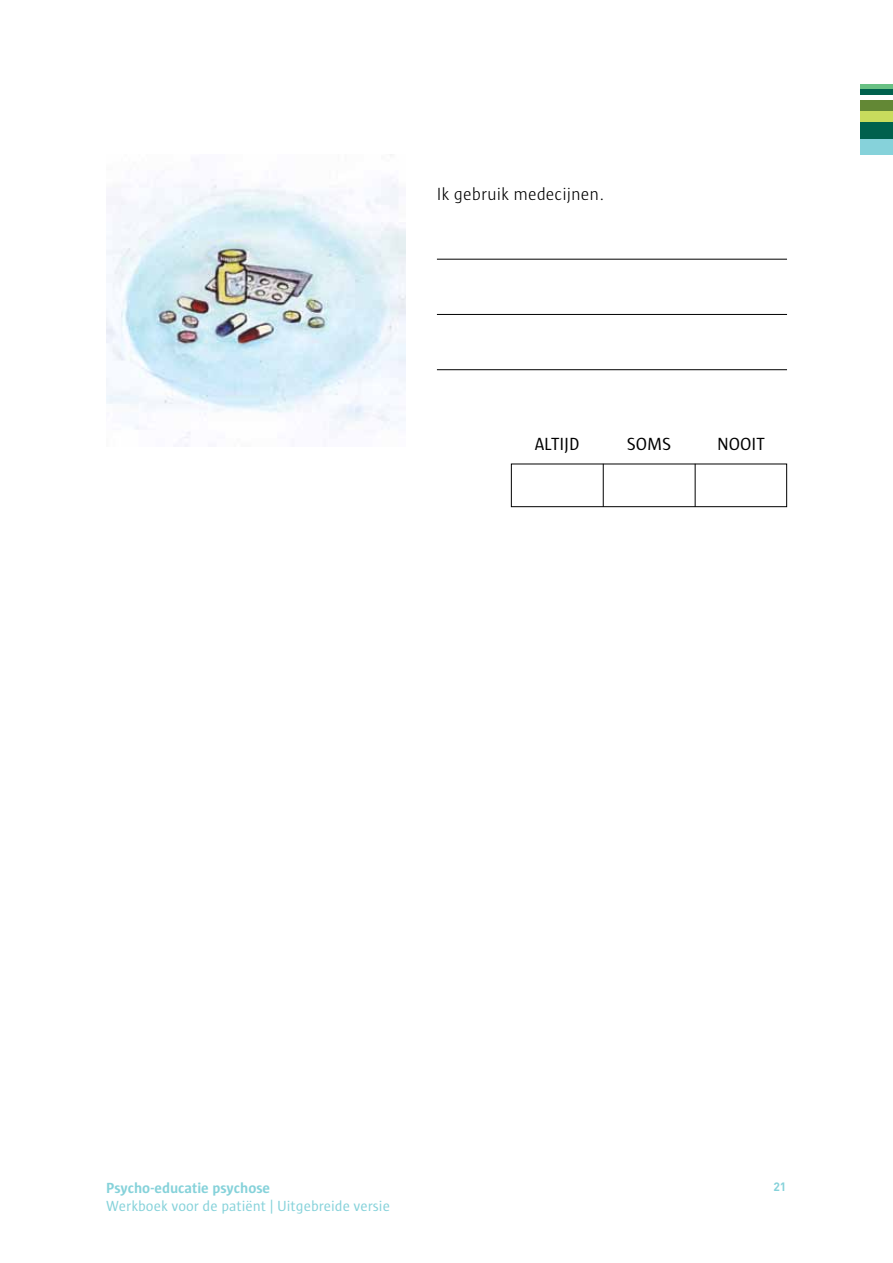
<style>
.page{position:relative;width:893px;height:1263px;background:#fff}
.page>*{position:absolute;margin:0;border:0;box-sizing:border-box;transform-origin:0 0}
.t1{font:300 18px "Sun";color:#000}
.t2{font:18px "Sun";color:#000}
.t3{font:15px "Sun";color:#86d2da}
.t4{font:700 15px "Sun";color:#86d2da}
.t5{font:700 12px "DIN";color:#86d2da}
</style>
<div class="page">
<div style="left:860px;top:138px;width:33px;height:17px;background:#86d2da"></div>
<div style="left:860px;top:84px;width:33px;height:6px;background:#69c184"></div>
<div style="left:860px;top:100px;width:33px;height:11px;background:#638835"></div>
<div style="left:860px;top:90px;width:33px;height:5px;background:#00614d"></div>
<div style="left:860px;top:122px;width:33px;height:16px;background:#00614d"></div>
<div style="left:860px;top:111px;width:33px;height:11px;background:#c8dc5d"></div>
<hr style="left:437px;top:259px;width:350px;height:1px;background:#000">
<hr style="left:437px;top:314px;width:350px;height:1px;background:#000">
<hr style="left:437px;top:369px;width:350px;height:1px;background:#000">
<svg style="left:511px;top:464px;width:276px;height:43px"></svg>
<hr style="left:695px;top:464px;width:1px;height:43px;background:#000">
<hr style="left:603px;top:464px;width:1px;height:43px;background:#000">
<img style="left:106px;top:179px;width:300px;height:267px">
<p class="t1" style="left:437px;top:184px;width:169px">Ik gebruik medecijnen.</p>
<p class="t2" style="left:535px;top:434px;width:46px">ALTIJD</p>
<p class="t2" style="left:627px;top:434px;width:46px">SOMS</p>
<p class="t2" style="left:717px;top:434px;width:49px">NOOIT</p>
<p class="t4" style="left:106px;top:1179px;width:165px">Psycho-educatie psychose</p>
<p class="t3" style="left:106px;top:1197px;width:285px">Werkboek voor de patiënt | Uitgebreide versie</p>
<p class="t5" style="left:773px;top:1178px;width:15px">21</p>
</div>
